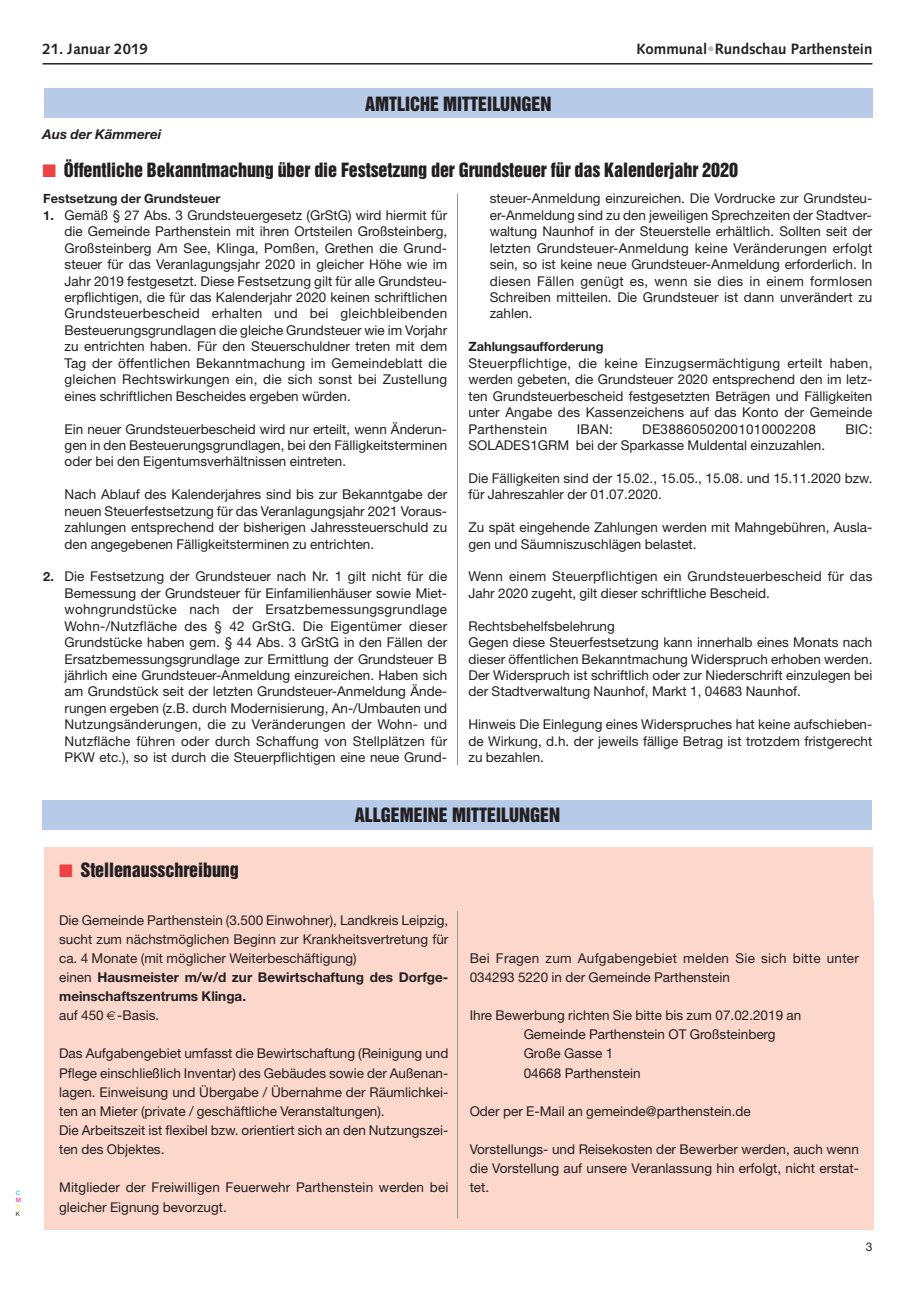
<style>
.page{position:relative;width:915px;height:1293px;background:#fff}
.page>*{position:absolute;margin:0;border:0;box-sizing:border-box;transform-origin:0 0}
.t1{font:18px "Helvetica Inserat";letter-spacing:-.005em;color:#231f20}
.t2{font:700 15px "Syntax";color:#231f20}
.t3{font:13.5px/16.5px "Helvetica Neue";color:#231f20;text-align:justify}
.t4{font:13.5px/19.2px "Helvetica Neue";letter-spacing:.02em;color:#231f20}
.t5{font:italic 700 13.5px "Helvetica Neue";color:#231f20}
.t6{font:700 12.75px "Helvetica Neue";color:#231f20}
.t7{font:12px "Helvetica Neue";color:#231f20}
.t8{font:6px "Helvetica Neue";color:#00aeef}
.t9{font:6px "Helvetica Neue";color:#ed028c}
.t10{font:6px "Helvetica Neue";color:#fff101}
.t11{font:6px "Helvetica Neue";color:#231f20}
.s1{color:#bcbdc0}
.s2{color:#ee4144}
.s3{font-weight:700;font-size:12.75px}
.s4{font-weight:700}
</style>
<div class="page">
<hr style="left:43px;top:63px;width:829px;height:2px;background:#231f20">
<div style="left:43px;top:799px;width:829px;height:30px;background:#b7cbe8"></div>
<div style="left:44px;top:88px;width:828px;height:30px;background:#b7cbe8"></div>
<div style="left:44px;top:847px;width:828px;height:53px;background:#fcd7cb"></div>
<div style="left:44px;top:900px;width:829px;height:329px;background:#fcd7cb"></div>
<hr style="left:457px;top:194px;width:1px;height:571px;background:#939598">
<hr style="left:457px;top:911px;width:1px;height:307px;background:#939598">
<p class="t8" style="left:16px;top:1190px;width:6px">C</p>
<p class="t9" style="left:16px;top:1197px;width:7px">M</p>
<p class="t10" style="left:16px;top:1204px;width:5px">Y</p>
<p class="t11" style="left:16px;top:1211px;width:6px">K</p>
<p class="t2" style="left:43px;top:43px;width:107px">21. Januar 2019</p>
<p class="t2" style="left:636px;top:43px;width:237px">Kommunal<span class="s1">•</span>Rundschau Parthenstein</p>
<h1 class="t1" style="left:365px;top:97px;width:188px">AMTLICHE MITTEILUNGEN</h1>
<p class="t5" style="left:43px;top:130px;width:120px">Aus der Kämmerei</p>
<h1 class="t1" style="left:43px;top:162px;width:696px"><span class="s2">■</span> Öffentliche Bekanntmachung über die Festsetzung der Grundsteuer für das Kalenderjahr 2020</h1>
<p class="t6" style="left:43px;top:194px;width:178px">Festsetzung der Grundsteuer</p>
<p class="t3" style="left:65px;top:208px;width:384px;text-indent:-21px"><span class="s3">1.</span> Gemäß § 27 Abs. 3 Grundsteuergesetz (GrStG) wird hiermit für die Gemeinde Parthenstein mit ihren Ortsteilen Großsteinberg, Großsteinberg Am See, Klinga, Pomßen, Grethen die Grund&shy;steuer für das Veranlagungsjahr 2020 in gleicher Höhe wie im Jahr 2019 festgesetzt. Diese Festsetzung gilt für alle Grundsteu&shy;erpflichtigen, die für das Kalenderjahr 2020 keinen schriftlichen Grundsteuerbescheid erhalten und bei gleichbleibenden Besteuerungsgrundlagen die gleiche Grundsteuer wie im Vorjahr zu entrichten haben. Für den Steuerschuldner treten mit dem Tag der öffentlichen Bekanntmachung im Gemeindeblatt die gleichen Rechtswirkungen ein, die sich sonst bei Zustellung eines schriftlichen Bescheides ergeben würden.</p>
<p class="t3" style="left:65px;top:422px;width:384px">Ein neuer Grundsteuerbescheid wird nur erteilt, wenn Änderun&shy;gen in den Besteuerungsgrundlagen, bei den Fälligkeitsterminen oder bei den Eigentumsverhältnissen eintreten.</p>
<p class="t3" style="left:65px;top:487px;width:384px">Nach Ablauf des Kalenderjahres sind bis zur Bekanntgabe der neuen Steuerfestsetzung für das Veranlagungsjahr 2021 Voraus&shy;zahlungen entsprechend der bisherigen Jahressteuerschuld zu den angegebenen Fälligkeitsterminen zu entrichten.</p>
<p class="t3" style="left:65px;top:570px;width:384px;text-indent:-21px"><span class="s3">2.</span> Die Festsetzung der Grundsteuer nach Nr. 1 gilt nicht für die Bemessung der Grundsteuer für Einfamilienhäuser sowie Miet&shy;wohngrundstücke nach der Ersatzbemessungsgrundlage Wohn-/Nutzfläche des § 42 GrStG. Die Eigentümer dieser Grundstücke haben gem. § 44 Abs. 3 GrStG in den Fällen der Ersatzbemessungsgrundlage zur Ermittlung der Grundsteuer B jährlich eine Grundsteuer-Anmeldung einzureichen. Haben sich am Grundstück seit der letzten Grundsteuer-Anmeldung Ände&shy;rungen ergeben (z.B. durch Modernisierung, An-/Umbauten und Nutzungsänderungen, die zu Veränderungen der Wohn- und Nutzfläche führen oder durch Schaffung von Stellplätzen für PKW etc.), so ist durch die Steuerpflichtigen eine neue Grund-</p>
<p class="t3" style="left:489px;top:192px;width:384px">steuer-Anmeldung einzureichen. Die Vordrucke zur Grundsteu&shy;er-Anmeldung sind zu den jeweiligen Sprechzeiten der Stadtver&shy;waltung Naunhof in der Steuerstelle erhältlich. Sollten seit der letzten Grundsteuer-Anmeldung keine Veränderungen erfolgt sein, so ist keine neue Grundsteuer-Anmeldung erforderlich. In diesen Fällen genügt es, wenn sie dies in einem formlosen Schreiben mitteilen. Die Grundsteuer ist dann unverändert zu zahlen.</p>
<p class="t6" style="left:468px;top:342px;width:136px">Zahlungsaufforderung</p>
<p class="t3" style="left:468px;top:356px;width:405px">Steuerpflichtige, die keine Einzugsermächtigung erteilt haben, werden gebeten, die Grundsteuer 2020 entsprechend den im letz&shy;ten Grundsteuerbescheid festgesetzten Beträgen und Fälligkeiten unter Angabe des Kassenzeichens auf das Konto der Gemeinde Parthenstein</p>
<p class="t3" style="left:576px;top:422px;width:38px">IBAN:</p>
<p class="t4" style="left:642px;top:420px;width:175px">DE38860502001010002208</p>
<p class="t3" style="left:845px;top:422px;width:29px">BIC:</p>
<p class="t3" style="left:468px;top:438px;width:358px">SOLADES1GRM bei der Sparkasse Muldental einzuzahlen.</p>
<p class="t3" style="left:468px;top:471px;width:405px">Die Fälligkeiten sind der 15.02., 15.05., 15.08. und 15.11.2020 bzw. für Jahreszahler der 01.07.2020.</p>
<p class="t3" style="left:468px;top:520px;width:405px">Zu spät eingehende Zahlungen werden mit Mahngebühren, Ausla&shy;gen und Säumniszuschlägen belastet.</p>
<p class="t3" style="left:468px;top:570px;width:405px">Wenn einem Steuerpflichtigen ein Grundsteuerbescheid für das<br>Jahr 2020 zugeht, gilt dieser schriftliche Bescheid.</p>
<p class="t3" style="left:468px;top:619px;width:405px;text-align:left">Rechtsbehelfsbelehrung<br>Gegen diese Steuerfestsetzung kann innerhalb eines Monats nach dieser öffentlichen Bekanntmachung Widerspruch erhoben werden.<br>Der Widerspruch ist schriftlich oder zur Niederschrift einzulegen bei der Stadtverwaltung Naunhof, Markt 1, 04683 Naunhof.</p>
<p class="t3" style="left:468px;top:717px;width:405px">Hinweis Die Einlegung eines Widerspruches hat keine aufschieben&shy;de Wirkung, d.h. der jeweils fällige Betrag ist trotzdem fristgerecht zu bezahlen.</p>
<h1 class="t1" style="left:355px;top:808px;width:207px">ALLGEMEINE MITTEILUNGEN</h1>
<h1 class="t1" style="left:59px;top:862px;width:181px"><span class="s2">■</span> Stellenausschreibung</h1>
<p class="t3" style="left:59px;top:911px;width:390px;line-height:19.2px;text-align:left">Die Gemeinde Parthenstein (3.500 Einwohner), Landkreis Leipzig, sucht zum nächstmöglichen Beginn zur Krankheitsvertretung für ca. 4 Monate (mit möglicher Weiterbeschäftigung)<br>einen <span class="s4">Hausmeister m/w/d zur Bewirtschaftung des Dorfge&shy;meinschaftszentrums Klinga.</span></p>
<p class="t3" style="left:59px;top:1008px;width:102px">auf 450 -Basis.</p>
<p class="t3" style="left:59px;top:1045px;width:390px;line-height:19.2px;text-align:left">Das Aufgabengebiet umfasst die Bewirtschaftung (Reinigung und Pflege einschließlich Inventar) des Gebäudes sowie der Außenan&shy;lagen. Einweisung und Übergabe / Übernahme der Räumlichkei&shy;ten an Mieter (private / geschäftliche Veranstaltungen).<br>Die Arbeitszeit ist flexibel bzw. orientiert sich an den Nutzungszei&shy;ten des Objektes.</p>
<p class="t3" style="left:59px;top:1179px;width:390px;line-height:19.2px">Mitglieder der Freiwilligen Feuerwehr Parthenstein werden bei gleicher Eignung bevorzugt.</p>
<p class="t4" style="left:469px;top:949px;width:390px">Bei Fragen zum Aufgabengebiet melden Sie sich bitte unter<br>034293 5220 in der Gemeinde Parthenstein</p>
<p class="t3" style="left:523px;top:1007px;width:279px;line-height:19.2px;text-align:left;text-indent:-54px">Ihre Bewerbung richten Sie bitte bis zum 07.02.2019 an<br>Gemeinde Parthenstein OT Großsteinberg<br>Große Gasse 1<br>04668 Parthenstein</p>
<p class="t3" style="left:469px;top:1104px;width:282px">Oder per E-Mail an gemeinde@parthenstein.de</p>
<p class="t3" style="left:469px;top:1141px;width:390px;line-height:19.2px">Vorstellungs- und Reisekosten der Bewerber werden, auch wenn die Vorstellung auf unsere Veranlassung hin erfolgt, nicht erstat&shy;tet.</p>
<p class="t7" style="left:865px;top:1242px;width:8px">3</p>
</div>
